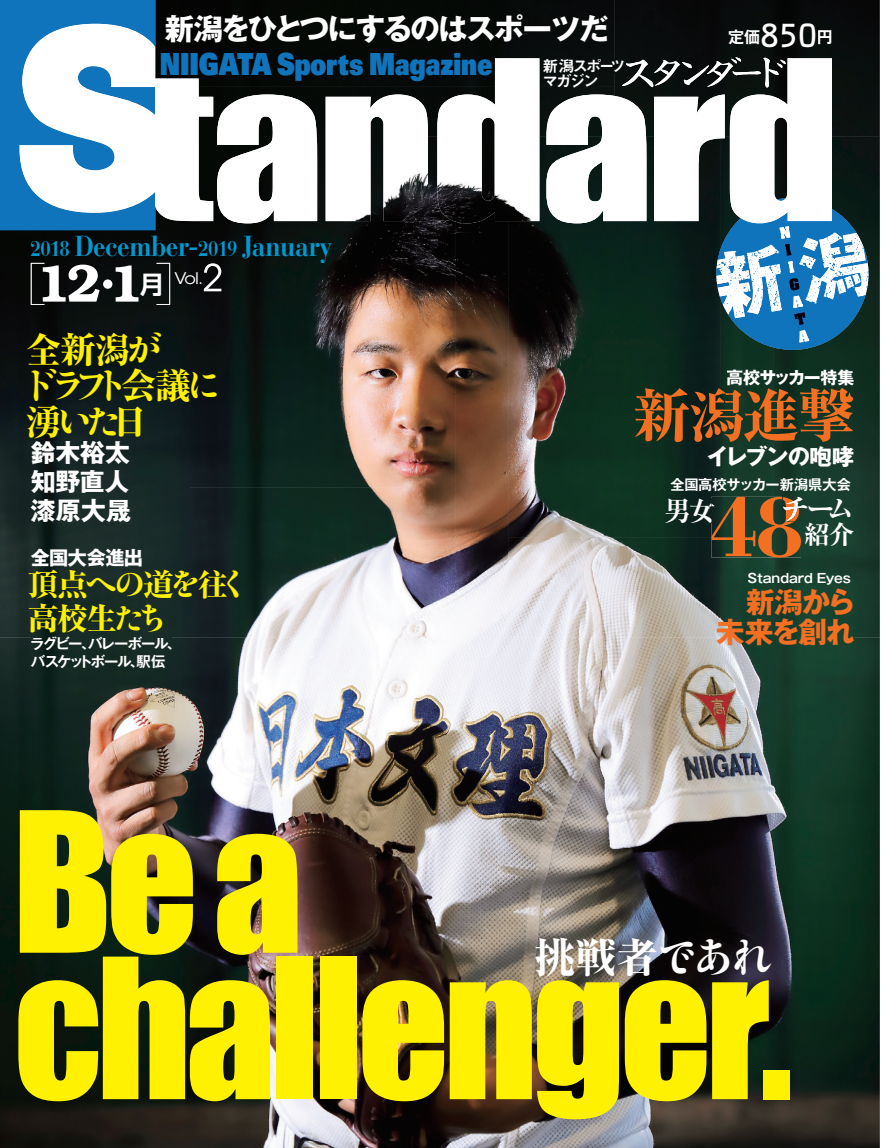
<style>
.page{position:relative;width:881px;height:1148px;background:#fff}
.page>*{position:absolute;margin:0;border:0;box-sizing:border-box;transform-origin:0 0}
.t1{font:180.3px/146.4px "Impact";letter-spacing:-.035em;color:#fff101}
.t2{font:41.4px "Ryumin Pr 6 N Heavy 90 pv RKSJ H";color:#fff}
.t3{font:35.7px "Ryumin Pr 6 N Heavy 90 pv RKSJ H";color:#fff101}
.t4{font:35.7px "Ryumin Std Heavy KO 90 pv RKSJ H";color:#fff101}
.t5{font:31.05px/33.6px "Ryumin Pr 6 N Heavy 90 pv RKSJ H";color:#fff101}
.t6{font:30.45px "Univers LT Std X Black";letter-spacing:-.005em;color:#1074bc;scale:.81 1}
.t7{font:29.7px "Gothic MB101 Pr 6 N Bold 90 pv RKSJ H";letter-spacing:-.06em;color:#fff}
.t8{font:29.4px "Ryumin Std Ex Bold KO 90 pv RKSJ H";color:#fff}
.t9{font:28.8px "Gothic MB101 Pr 6 N Bold 90 pv RKSJ H";letter-spacing:-.065em;color:#f36f21}
.t10{font:700 28.65px "Bauer Bodoni Std";letter-spacing:-.015em;color:#0099d1;scale:.87 1}
.t11{font:26.85px "Ryumin Pr 6 N Ex Bold 90 pv RKSJ H";color:#fff}
.t12{font:25.65px "Ryumin Pr 6 N Ex Bold 90 pv RKSJ H";color:#fff}
.t13{font:24.9px/28.8px "Gothic MB101 Pr 6 N Bold 90 pv RKSJ H";letter-spacing:-.005em;color:#fff;text-align:justify}
.t14{font:22.35px "Gothic MB101 Pr 6 N Bold 90 pv RKSJ H";letter-spacing:-.045em;color:#fff}
.t15{font:19.2px "Gothic MB101 Pr 6 N Bold 90 pv RKSJ H";letter-spacing:-.03em;color:#fff}
.t16{font:16.95px "Gothic MB101 Pr 6 N Bold 90 pv RKSJ H";letter-spacing:-.035em;color:#fff}
.t17{font:15.9px/14.5px "Midashi Go Pro MB31 90 pv RKSJ H";letter-spacing:-.16em;color:#fff}
.t18{font:15.9px "Gothic MB101 Pr 6 N De Bold 90 pv RKSJ H";color:#fff}
.t19{font:15.9px "ITC Avant Garde Std";color:#fff;scale:1.11 1}
.t20{font:14.4px/18px "Gothic MB101 Pr 6 N De Bold 90 pv RKSJ H";letter-spacing:-.115em;color:#fff}
.t21{font:14.25px "Gothic MB101 Pr 6 N De Bold 90 pv RKSJ H";letter-spacing:-.015em;color:#fff}
.t22{font:12.75px "Gothic MB101 Pr 6 N De Bold 90 pv RKSJ H";letter-spacing:-.005em;color:#fff}
.s1{font-family:"OCRB Std";font-size:31.95px}
.s2{font-size:21.3px}
.s3{font-family:"Shin Go Pr 6 N De Bold 90 pv RKSJ H";font-size:25.05px}
.s4{font-family:"Ryumin Std Heavy KO 90 pv RKSJ H"}
.s5{font-family:"Ryumin Pr 6 N Heavy 90 pv RKSJ H"}
</style>
<div class="page">
<img style="left:0;top:638px;width:879px;height:510px">
<div style="left:155px;top:0;width:459px;height:86px;background:#050905"></div>
<div style="left:614px;top:0;width:265px;height:136px;background:#080b0b"></div>
<img style="left:190px;top:86px;width:211px;height:552px">
<img style="left:401px;top:86px;width:36px;height:32px">
<img style="left:401px;top:201px;width:54px;height:437px">
<img style="left:508px;top:201px;width:212px;height:437px">
<img style="left:720px;top:356px;width:53px;height:262px">
<img style="left:826px;top:136px;width:53px;height:502px">
<img style="left:0;top:221px;width:190px;height:417px">
<img style="left:455px;top:223px;width:53px;height:415px">
<img style="left:773px;top:356px;width:53px;height:262px">
<img style="left:317px;top:118px;width:120px;height:83px">
<img style="left:539px;top:63px;width:7px;height:138px">
<div style="left:165px;top:14px;width:442px;height:29px;background:#050905"></div>
<img style="left:728px;top:29px;width:31px;height:15px">
<img style="left:761px;top:24px;width:54px;height:24px">
<img style="left:817px;top:30px;width:14px;height:14px">
<div style="left:0;top:0;width:155px;height:230px;background:#1074bc"></div>
<img style="left:155px;top:79px;width:58px;height:142px">
<img style="left:217px;top:94px;width:100px;height:129px">
<img style="left:437px;top:58px;width:102px;height:165px">
<img style="left:325px;top:94px;width:103px;height:127px">
<img style="left:19px;top:24px;width:136px;height:189px">
<svg style="left:546px;top:57px;width:328px;height:299px"></svg>
<img style="left:681px;top:62px;width:25px;height:23px">
<img style="left:706px;top:57px;width:34px;height:30px">
<img style="left:732px;top:71px;width:28px;height:4px">
<img style="left:763px;top:58px;width:22px;height:30px">
<div style="left:161px;top:52px;width:111px;height:23px;background:#040604"></div>
<img style="left:277px;top:52px;width:49px;height:29px">
<img style="left:327px;top:59px;width:10px;height:16px">
<img style="left:338px;top:54px;width:10px;height:21px">
<img style="left:349px;top:59px;width:14px;height:16px">
<div style="left:370px;top:53px;width:122px;height:28px;background:#060907"></div>
<img style="left:543px;top:59px;width:80px;height:14px">
<img style="left:544px;top:73px;width:53px;height:15px">
<img style="left:711px;top:497px;width:89px;height:60px">
<img style="left:27px;top:332px;width:134px;height:34px">
<img style="left:31px;top:368px;width:186px;height:34px">
<img style="left:27px;top:405px;width:115px;height:33px">
<img style="left:634px;top:388px;width:68px;height:54px">
<img style="left:702px;top:388px;width:150px;height:54px">
<img style="left:31px;top:549px;width:111px;height:18px">
<img style="left:707px;top:445px;width:146px;height:22px">
<div style="left:746px;top:588px;width:106px;height:27px;background:#184331"></div>
<img style="left:716px;top:618px;width:137px;height:20px">
<img style="left:32px;top:637px;width:140px;height:1px">
<img style="left:29px;top:570px;width:210px;height:29px">
<img style="left:29px;top:603px;width:133px;height:29px">
<img style="left:726px;top:370px;width:127px;height:16px">
<img style="left:800px;top:497px;width:50px;height:24px">
<img style="left:782px;top:497px;width:18px;height:24px">
<img style="left:785px;top:501px;width:13px;height:20px">
<img style="left:802px;top:522px;width:51px;height:24px">
<img style="left:665px;top:498px;width:49px;height:25px">
<img style="left:711px;top:503px;width:3px;height:19px">
<img style="left:31px;top:441px;width:98px;height:24px">
<img style="left:31px;top:470px;width:98px;height:23px">
<img style="left:31px;top:499px;width:99px;height:23px">
<img style="left:670px;top:478px;width:180px;height:13px">
<img style="left:748px;top:572px;width:102px;height:12px">
<img style="left:31px;top:241px;width:38px;height:15px">
<div style="left:75px;top:235px;width:122px;height:21px;background:#070908"></div>
<img style="left:199px;top:241px;width:38px;height:15px">
<img style="left:242px;top:235px;width:90px;height:28px">
<img style="left:44px;top:265px;width:56px;height:37px">
<svg style="left:103px;top:279px;width:9px;height:10px"></svg>
<img style="left:115px;top:265px;width:1px;height:37px">
<img style="left:116px;top:265px;width:22px;height:37px">
<img style="left:140px;top:273px;width:16px;height:23px">
<img style="left:174px;top:272px;width:27px;height:12px">
<img style="left:204px;top:263px;width:17px;height:28px">
<img style="left:31px;top:263px;width:13px;height:42px">
<img style="left:156px;top:263px;width:14px;height:42px">
<p class="t7" style="left:164px;top:4px;width:445px">新潟をひとつにするのはスポーツだ</p>
<p class="t18" style="left:728px;top:24px;width:106px">定価<span class="s1">850</span>円</p>
<p class="t6" style="left:160px;top:44px;width:412px">NIIGATA Sports Magazine</p>
<p class="t17" style="left:542px;top:57px;width:85px">新潟スポーツマガジン</p>
<p class="t10" style="left:31px;top:229px;width:348px"><span class="s2">2018</span> December-<span class="s2">2019</span> January</p>
<p class="t19" style="left:139px;top:269px;width:59px"><span class="s3">月</span> Vol.</p>
<p class="t3" style="left:26px;top:321px;width:138px">全新潟<span class="s4">が</span></p>
<p class="t4" style="left:22px;top:360px;width:202px">ドラフト<span class="s5">会議</span>に</p>
<p class="t3" style="left:26px;top:393px;width:123px">湧<span class="s4">いた</span>日</p>
<p class="t13" style="left:31px;top:438px;width:102px">鈴木裕太知野直人漆原大晟</p>
<p class="t15" style="left:31px;top:542px;width:114px">全国大会進出</p>
<p class="t5" style="left:27px;top:566px;width:224px">頂点<span class="s4">への</span>道<span class="s4">を</span>往<span class="s4">く</span>高校生<span class="s4">たち</span></p>
<p class="t20" style="left:30px;top:634px;width:152px">ラグビー、レー ール、バスケットボール、駅伝</p>
<p class="t20" style="left:88px;top:634px;width:16px">バ</p>
<p class="t20" style="left:128px;top:634px;width:16px">ボ</p>
<p class="t16" style="left:726px;top:364px;width:130px">高校サッカー特集</p>
<p class="t14" style="left:706px;top:438px;width:149px">イレブンの咆哮</p>
<p class="t21" style="left:670px;top:473px;width:182px">全国高校サッカー新潟県大会</p>
<p class="t11" style="left:664px;top:489px;width:53px">男女</p>
<p class="t8" style="left:780px;top:488px;width:76px">チーム</p>
<p class="t12" style="left:803px;top:514px;width:52px">紹介</p>
<p class="t22" style="left:747px;top:567px;width:105px">Standard Eyes</p>
<p class="t9" style="left:745px;top:578px;width:111px">新潟から</p>
<p class="t9" style="left:715px;top:608px;width:140px">未来を創れ</p>
<h1 class="t1" style="left:12px;top:804px;width:782px">Be a challenger.</h1>
<h2 class="t2" style="left:534px;top:925px;width:240px">挑戦者<span class="s4">であれ</span></h2>
</div>
